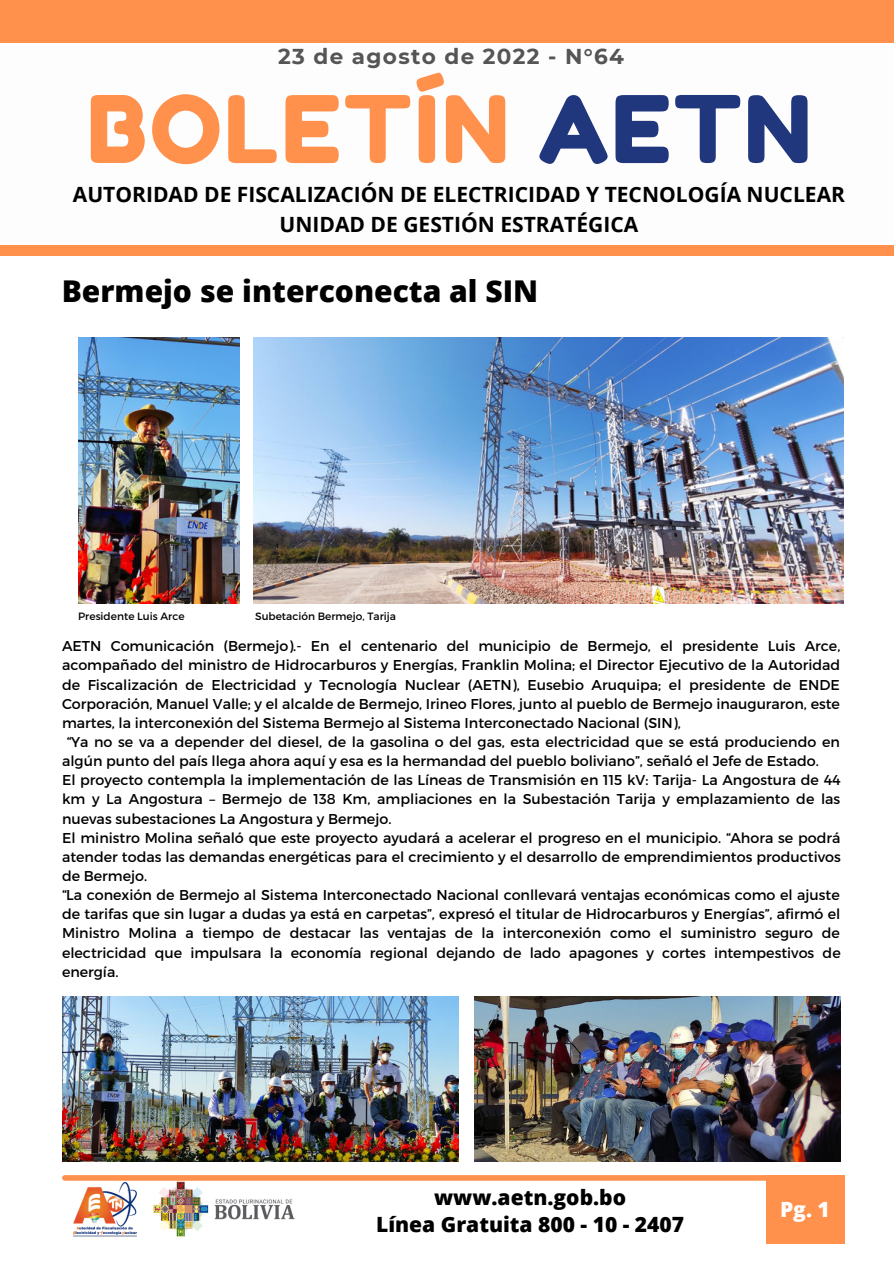
<style>
.page{position:relative;width:894px;height:1264px;background:#fff}
.page>*{position:absolute;margin:0;border:0;box-sizing:border-box;transform-origin:0 0}
.t1{font:92.7px "Fredoka One";letter-spacing:.03em;color:#ff914d}
.t2{font:800 30px "Open Sans";color:#000}
.t3{font:700 21.45px "Montserrat";letter-spacing:.06em;color:#555}
.t4{font:700 21px/29.2px "Open Sans";color:#000;text-align:center}
.t5{font:800 21px/27.3px "Open Sans";color:#000;text-align:center}
.t6{font:800 21px "Open Sans";color:#fff}
.t7{font:14.25px "Montserrat";color:#000}
.t8{font:10.5px "Montserrat";color:#000}
.s1{color:#20367d}
</style>
<div class="page">
<div style="left:765px;top:1175px;width:79px;height:68px;background:#ff914d"></div>
<div style="left:0;top:0;width:893px;height:256px;background:#ff914d"></div>
<div style="left:0;top:43px;width:893px;height:202px;background:#fefdfd"></div>
<img style="left:62px;top:1175px;width:242px;height:62px">
<div style="left:65px;top:1175px;width:776px;height:5px;background:#ff914d"></div>
<img style="left:253px;top:338px;width:590px;height:265px">
<img style="left:62px;top:996px;width:396px;height:165px">
<img style="left:474px;top:996px;width:366px;height:165px">
<img style="left:79px;top:338px;width:161px;height:265px">
<h3 class="t3" style="left:278px;top:43px;width:347px">23 de agosto de 2022 - N°64</h3>
<h1 class="t1" style="left:87px;top:73px;width:725px">BOLETÍN <span class="s1">AETN</span></h1>
<h3 class="t4" style="left:73px;top:180px;width:773px">AUTORIDAD DE FISCALIZACIÓN DE ELECTRICIDAD Y TECNOLOGÍA NUCLEAR<br>UNIDAD DE GESTIÓN ESTRATÉGICA</h3>
<h2 class="t2" style="left:62px;top:270px;width:478px">Bermejo se interconecta al SIN</h2>
<p class="t8" style="left:78px;top:609px;width:108px">Presidente Luis Arce</p>
<p class="t8" style="left:255px;top:609px;width:142px">Subetación Bermejo, Tarija</p>
<p class="t7" style="left:62px;top:637px;width:779px">AETN Comunicación (Bermejo).- En el centenario del municipio de Bermejo, el presidente Luis Arce,</p>
<p class="t7" style="left:62px;top:656px;width:779px">acompañado del ministro de Hidrocarburos y Energías, Franklin Molina; el Director Ejecutivo de la Autoridad</p>
<p class="t7" style="left:62px;top:675px;width:779px">de Fiscalización de Electricidad y Tecnología Nuclear (AETN), Eusebio Aruquipa; el presidente de ENDE</p>
<p class="t7" style="left:62px;top:694px;width:779px">Corporación, Manuel Valle; y el alcalde de Bermejo, Irineo Flores, junto al pueblo de Bermejo inauguraron, este</p>
<p class="t7" style="left:62px;top:713px;width:620px">martes, la interconexión del Sistema Bermejo al Sistema Interconectado Nacional (SIN),</p>
<p class="t7" style="left:67px;top:732px;width:774px">“Ya no se va a depender del diesel, de la gasolina o del gas, esta electricidad que se está produciendo en</p>
<p class="t7" style="left:62px;top:751px;width:758px">algún punto del país llega ahora aquí y esa es la hermandad del pueblo boliviano”, señaló el Jefe de Estado.</p>
<p class="t7" style="left:62px;top:771px;width:780px">El proyecto contempla la implementación de las Líneas de Transmisión en 115 kV: Tarija- La Angostura de 44</p>
<p class="t7" style="left:62px;top:790px;width:779px">km y La Angostura – Bermejo de 138 Km, ampliaciones en la Subestación Tarija y emplazamiento de las</p>
<p class="t7" style="left:62px;top:809px;width:331px">nuevas subestaciones La Angostura y Bermejo.</p>
<p class="t7" style="left:62px;top:828px;width:779px">El ministro Molina señaló que este proyecto ayudará a acelerar el progreso en el municipio. “Ahora se podrá</p>
<p class="t7" style="left:62px;top:847px;width:780px">atender todas las demandas energéticas para el crecimiento y el desarrollo de emprendimientos productivos</p>
<p class="t7" style="left:62px;top:866px;width:87px">de Bermejo.</p>
<p class="t7" style="left:62px;top:885px;width:779px">“La conexión de Bermejo al Sistema Interconectado Nacional conllevará ventajas económicas como el ajuste</p>
<p class="t7" style="left:62px;top:905px;width:779px">de tarifas que sin lugar a dudas ya está en carpetas”, expresó el titular de Hidrocarburos y Energías”, afirmó el</p>
<p class="t7" style="left:62px;top:924px;width:779px">Ministro Molina a tiempo de destacar las ventajas de la interconexión como el suministro seguro de</p>
<p class="t7" style="left:62px;top:943px;width:780px">electricidad que impulsara la economía regional dejando de lado apagones y cortes intempestivos de</p>
<p class="t7" style="left:62px;top:962px;width:58px">energía.</p>
<h3 class="t5" style="left:376px;top:1183px;width:309px">www.aetn.gob.bo<br>Línea Gratuita 800 - 10 - 2407</h3>
<h3 class="t6" style="left:779px;top:1194px;width:51px">Pg. 1</h3>
</div>
